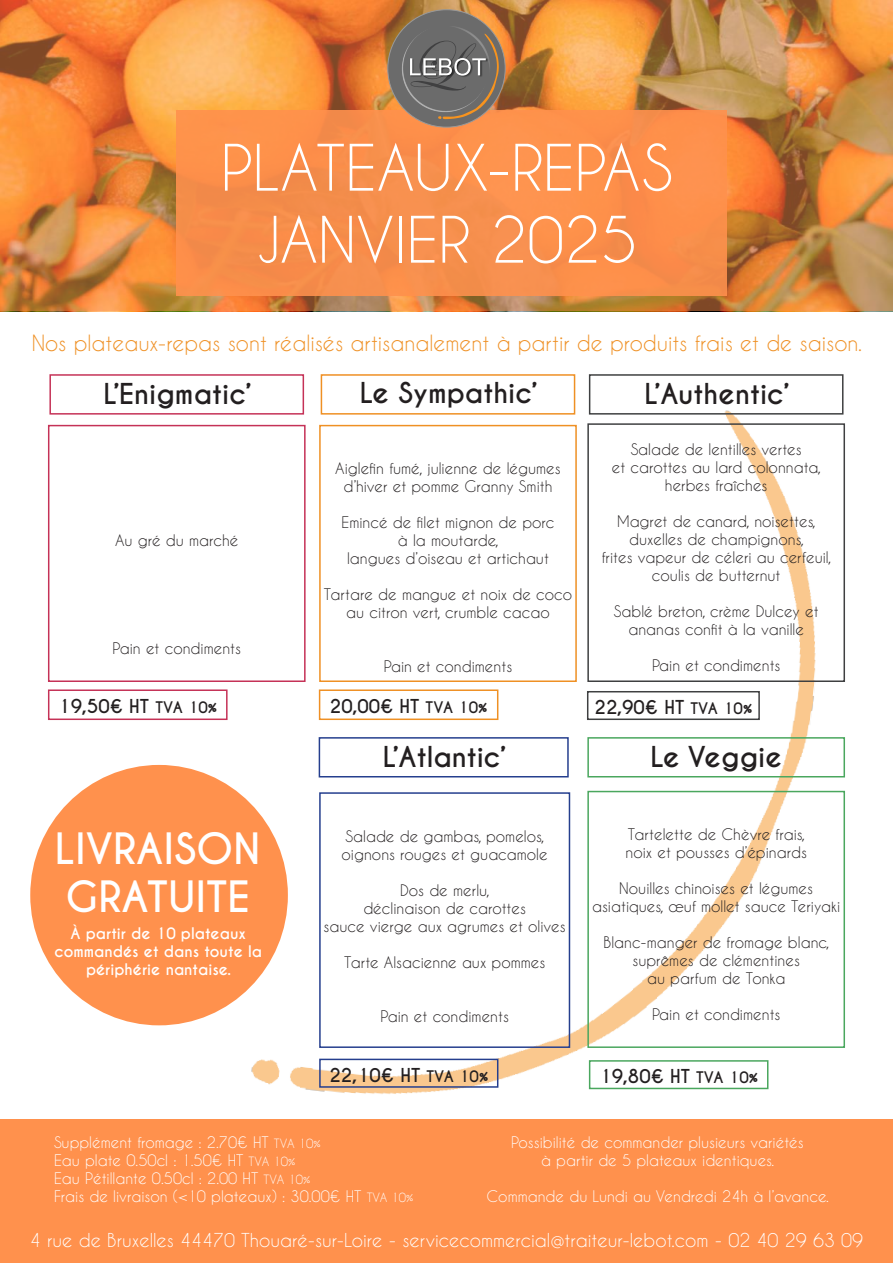
<style>
.page{position:relative;width:893px;height:1263px;background:#fff}
.page>*{position:absolute;margin:0;border:0;box-sizing:border-box;transform-origin:0 0}
.t1{font:60px/72px "Caviar Dreams";color:#fff;text-align:center}
.t2{font:700 40.5px/48.6px "Caviar Dreams";color:#fff}
.t3{font:700 27px "Caviar Dreams";color:#231f20}
.t4{font:21px "Caviar Dreams";color:#ef9024}
.t5{font:18px "Caviar Dreams";color:#fff}
.t6{font:700 18px "Caviar Dreams";color:#231f20}
.t7{font:15px/18px "Caviar Dreams";color:#231f20;text-align:center}
.t8{font:15px/18px "Caviar Dreams";color:#fff}
.t9{font:700 15px/18px "Caviar Dreams";color:#fff;text-align:center}
.s1{font-size:15px}
.s2{font-size:12px}
</style>
<div class="page">
<img style="left:0;top:311px;width:893px;height:783px">
<img style="left:0;top:0;width:893px;height:311px">
<div style="left:321px;top:374px;width:254px;height:41px;border:2px solid #ef9024"></div>
<div style="left:319px;top:425px;width:258px;height:257px;border:2px solid #ef9024"></div>
<div style="left:587px;top:423px;width:258px;height:259px;border:2px solid #3f4041"></div>
<div style="left:319px;top:792px;width:251px;height:256px;border:2px solid #253f8e"></div>
<div style="left:587px;top:791px;width:258px;height:257px;border:2px solid #4aa75e"></div>
<div style="left:589px;top:374px;width:254px;height:41px;border:2px solid #3f4041"></div>
<div style="left:319px;top:737px;width:250px;height:40px;border:2px solid #253f8e"></div>
<div style="left:587px;top:737px;width:258px;height:40px;border:2px solid #4aa75e"></div>
<div style="left:319px;top:689px;width:179px;height:31px;border:2px solid #ef9024"></div>
<div style="left:587px;top:691px;width:173px;height:29px;border:2px solid #3f4041"></div>
<div style="left:319px;top:1059px;width:179px;height:29px;border:2px solid #253f8e"></div>
<div style="left:589px;top:1060px;width:179px;height:29px;border:2px solid #4aa75e"></div>
<div style="left:49px;top:374px;width:255px;height:41px;border:2px solid #c53257"></div>
<div style="left:48px;top:425px;width:258px;height:257px;border:2px solid #c53257"></div>
<div style="left:48px;top:689px;width:180px;height:31px;border:2px solid #c53257"></div>
<div style="left:177px;top:111px;width:550px;height:185px;background:#ff914d"></div>
<div style="left:0;top:1119px;width:893px;height:144px;background:#ff914d"></div>
<div style="left:388px;top:10px;width:117px;height:117px;background:#6b6b6b;border-radius:50%"></div>
<svg style="left:402px;top:25px;width:97px;height:94px"></svg>
<div style="left:30px;top:765px;width:258px;height:260px;background:#ff914d;border-radius:50%"></div>
<h1 class="t1" style="left:221px;top:131px;width:453px">PLATEAUX-REPAS<br>JANVIER 2025</h1>
<h3 class="t4" style="left:32px;top:330px;width:832px">Nos plateaux-repas sont réalisés artisanalement à partir de produits frais et de saison.</h3>
<h3 class="t3" style="left:103px;top:378px;width:149px">L’Enigmatic’</h3>
<p class="t7" style="left:115px;top:531px;width:125px">Au gré du marché</p>
<p class="t7" style="left:113px;top:639px;width:130px">Pain et condiments</p>
<p class="t6" style="left:58px;top:695px;width:160px">19,50€ HT <span class="s1">TVA 10%</span></p>
<h2 class="t2" style="left:55px;top:825px;width:207px">LIVRAISON<br>GRATUITE</h2>
<p class="t9" style="left:55px;top:925px;width:209px">À partir de 10 plateaux commandés et dans toute la périphérie nantaise.</p>
<h3 class="t3" style="left:360px;top:377px;width:179px">Le Sympathic’</h3>
<p class="t7" style="left:335px;top:459px;width:227px">Aiglefin fumé, julienne de légumes d’hiver et pomme Granny Smith</p>
<p class="t7" style="left:341px;top:513px;width:214px">Emincé de filet mignon de porc à la moutarde,<br>langues d’oiseau et artichaut</p>
<p class="t7" style="left:324px;top:585px;width:250px">Tartare de mangue et noix de coco au citron vert, crumble cacao</p>
<p class="t7" style="left:384px;top:657px;width:130px">Pain et condiments</p>
<h3 class="t3" style="left:644px;top:378px;width:146px">L’Authentic’</h3>
<p class="t7" style="left:612px;top:440px;width:211px">Salade de lentilles vertes<br>et carottes au lard colonnata, herbes fraîches</p>
<p class="t7" style="left:602px;top:512px;width:231px">Magret de canard, noisettes, duxelles de champignons,<br>frites vapeur de céleri au cerfeuil, coulis de butternut</p>
<p class="t7" style="left:614px;top:602px;width:206px">Sablé breton, crème Dulcey et ananas confit à la vanille</p>
<p class="t7" style="left:652px;top:656px;width:130px">Pain et condiments</p>
<p class="t6" style="left:330px;top:695px;width:159px">20,00€ HT <span class="s1">TVA 10%</span></p>
<p class="t6" style="left:594px;top:696px;width:159px">22,90€ HT <span class="s1">TVA 10%</span></p>
<h3 class="t3" style="left:383px;top:741px;width:125px">L’Atlantic’</h3>
<h3 class="t3" style="left:650px;top:741px;width:133px">Le Veggie</h3>
<p class="t7" style="left:342px;top:826px;width:208px;text-align:left">Salade de gambas, pomelos, oignons rouges et guacamole</p>
<p class="t7" style="left:324px;top:880px;width:244px">Dos de merlu,<br>déclinaison de carottes<br>sauce vierge aux agrumes et olives</p>
<p class="t7" style="left:344px;top:952px;width:203px">Tarte Alsacienne aux pommes</p>
<p class="t7" style="left:380px;top:1006px;width:130px">Pain et condiments</p>
<p class="t7" style="left:625px;top:825px;width:183px;text-align:left">Tartelette de Chèvre frais, noix et pousses d’épinards</p>
<p class="t7" style="left:592px;top:879px;width:250px">Nouilles chinoises et légumes asiatiques, œuf mollet sauce Teriyaki</p>
<p class="t7" style="left:604px;top:933px;width:227px">Blanc-manger de fromage blanc, suprêmes de clémentines<br>au parfum de Tonka</p>
<p class="t7" style="left:652px;top:1005px;width:130px">Pain et condiments</p>
<p class="t6" style="left:329px;top:1064px;width:160px">22,10€ HT <span class="s1">TVA 10%</span></p>
<p class="t6" style="left:599px;top:1065px;width:160px">19,80€ HT <span class="s1">TVA 10%</span></p>
<p class="t8" style="left:54px;top:1132px;width:361px">Supplément fromage : 2.70€ HT <span class="s2">TVA 10%<br></span>Eau plate 0.50cl : 1.50€ HT <span class="s2">TVA 10%<br></span>Eau Pétillante 0.50cl : 2.00 HT <span class="s2">TVA 10%<br></span>Frais de livraison (&lt;10 plateaux) : 30.00€ HT <span class="s2">TVA 10%</span></p>
<p class="t5" style="left:30px;top:1230px;width:835px">4 rue de Bruxelles 44470 Thouaré-sur-Loire - servicecommercial@traiteur-lebot.com - 02 40 29 63 09</p>
<p class="t8" style="left:511px;top:1132px;width:294px;text-align:center">Possibilité de commander plusieurs variétés à partir de 5 plateaux identiques.</p>
<p class="t8" style="left:487px;top:1186px;width:344px">Commande du Lundi au Vendredi 24h à l’avance.</p>
</div>
